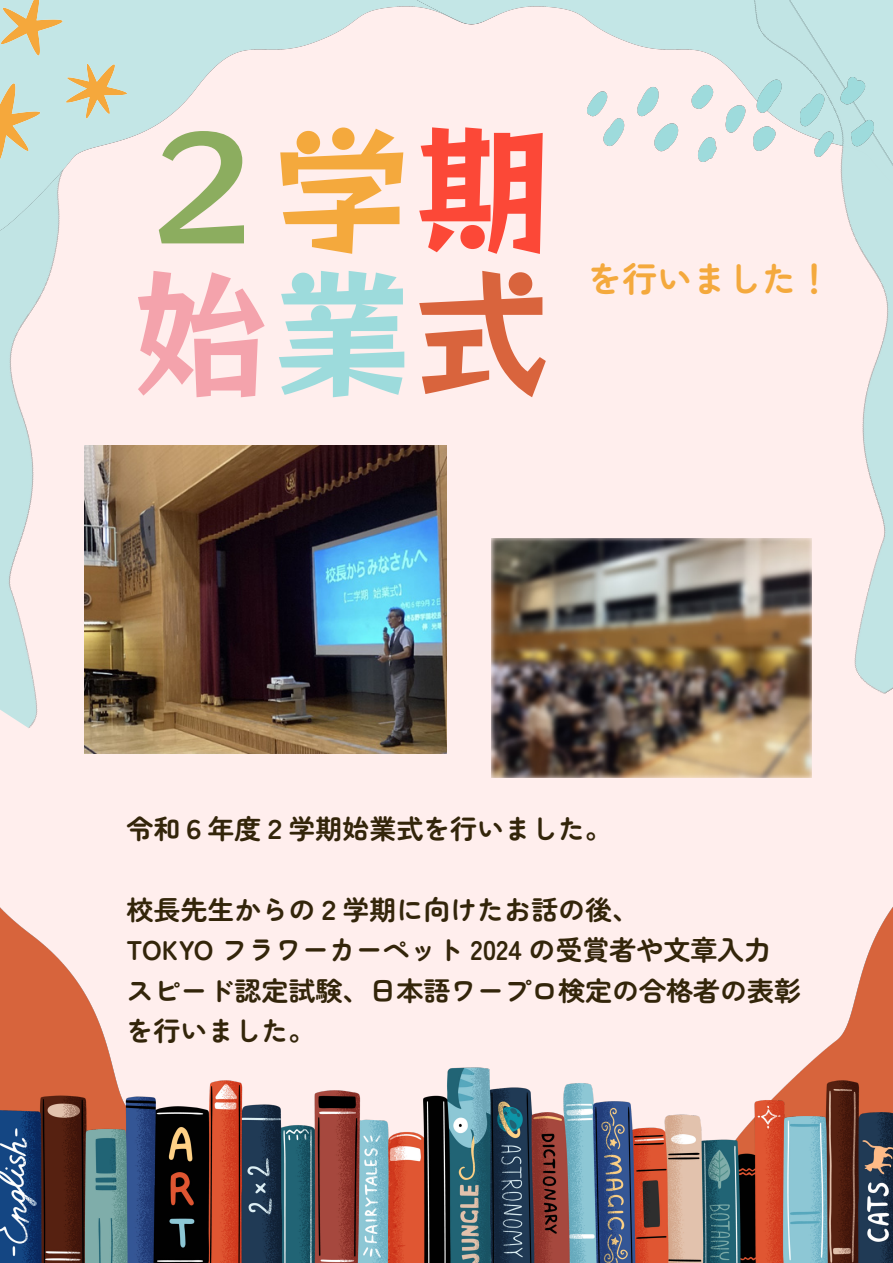
<style>
.page{position:relative;width:893px;height:1263px;background:#fff}
.page>*{position:absolute;margin:0;border:0;box-sizing:border-box;transform-origin:0 0}
.t1{font:140.7px/143.4px "Rockn Roll One";color:#8cad5f}
.t2{font:700 34.8px "Zen Maru Gothic";color:#f4a93d}
.t3{font:700 27px/40.5px "Zen Maru Gothic";color:#33250a}
.s1{color:#f4a93d}
.s2{color:#fc4837}
.s3{color:#f4a3ac}
.s4{color:#9ddbdc}
.s5{color:#d9643d}
</style>
<div class="page">
<img style="left:0;top:0;width:295px;height:433px">
<img style="left:295px;top:0;width:598px;height:840px">
<img style="left:514px;top:403px;width:379px;height:664px">
<img style="left:0;top:476px;width:455px;height:591px">
<img style="left:588px;top:78px;width:285px;height:83px">
<img style="left:0;top:0;width:127px;height:161px">
<img style="left:0;top:1067px;width:893px;height:196px">
<img style="left:85px;top:445px;width:361px;height:309px">
<img style="left:492px;top:539px;width:319px;height:239px">
<h1 class="t1" style="left:131px;top:114px;width:423px">２<span class="s1">学</span><span class="s2">期</span><span class="s3">始</span><span class="s4">業</span><span class="s5">式</span></h1>
<p class="t2" style="left:588px;top:258px;width:245px">を行いました！</p>
<p class="t3" style="left:127px;top:808px;width:487px">令和６年度２学期始業式を行いました。</p>
<p class="t3" style="left:127px;top:889px;width:676px">校長先生からの２学期に向けたお話の後、<br>TOKYO フラワーカーペット 2024 の受賞者や文章入力スピード認定試験、日本語ワープロ検定の合格者の表彰を行いました。</p>
</div>
